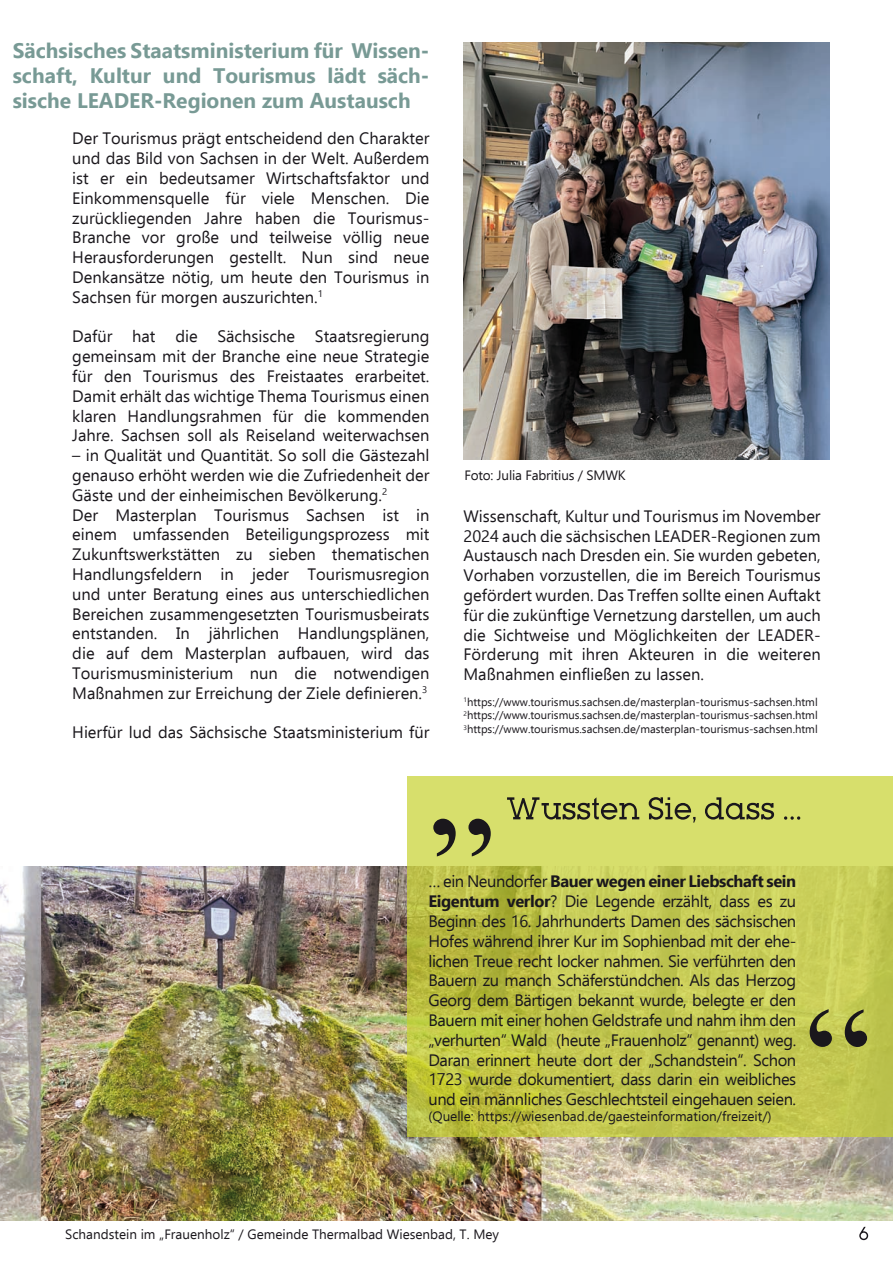
<style>
.page{position:relative;width:893px;height:1263px;background:#fff}
.page>*{position:absolute;margin:0;border:0;box-sizing:border-box;transform-origin:0 0}
.t1{font:150px "Times New Roman";color:#1a171c}
.t2{font:700 21px/25.2px "Ebrima";color:#789a95;text-align:justify}
.t3{font:16.5px/19.8px "Ebrima";color:#1a171c;text-align:justify}
.t4{font:13.5px "Ebrima";color:#1a171c}
.t5{font:11.25px "Ebrima";color:#1a171c}
.s1{font-weight:700}
</style>
<div class="page">
<img style="left:463px;top:43px;width:366px;height:417px">
<img style="left:0;top:867px;width:893px;height:353px">
<svg style="left:407px;top:776px;width:486px;height:360px;background:#c6cc55"></svg>
<svg style="left:507px;top:797px;width:293px;height:26px;background:#aaaf58"></svg>
<svg style="left:859px;top:1227px;width:9px;height:13px"></svg>
<p class="t2" style="left:13px;top:39px;width:418px">Sächsisches Staatsministerium für Wissen&shy;schaft, Kultur und Tourismus lädt säch&shy;sische LEADER-Regionen zum Austausch</p>
<p class="t3" style="left:72px;top:128px;width:359px">Der Tourismus prägt entscheidend den Charakter und das Bild von Sachsen in der Welt. Außerdem ist er ein bedeutsamer Wirtschaftsfaktor und Einkommensquelle für viele Menschen. Die zurückliegenden Jahre haben die Tourismus-Branche vor große und teilweise völlig neue Herausforderungen gestellt. Nun sind neue Denkansätze nötig, um heute den Tourismus in Sachsen für morgen auszurichten.<sup>1</sup></p>
<p class="t3" style="left:72px;top:326px;width:359px">Dafür hat die Sächsische Staatsregierung gemeinsam mit der Branche eine neue Strategie für den Tourismus des Freistaates erarbeitet.<br>Damit erhält das wichtige Thema Tourismus einen klaren Handlungsrahmen für die kommenden Jahre. Sachsen soll als Reiseland weiterwachsen</p>
<p class="t3" style="left:72px;top:445px;width:359px">– in Qualität und Quantität. So soll die Gästezahl genauso erhöht werden wie die Zufriedenheit der Gäste und der einheimischen Bevölkerung.<sup>2</sup></p>
<p class="t3" style="left:72px;top:504px;width:359px">Der Masterplan Tourismus Sachsen ist in einem umfassenden Beteiligungsprozess mit Zukunftswerkstätten zu sieben thematischen Handlungsfeldern in jeder Tourismusregion und unter Beratung eines aus unterschiedlichen Bereichen zusammengesetzten Tourismusbeirats entstanden. In jährlichen Handlungsplänen, die auf dem Masterplan aufbauen, wird das Tourismusministerium nun die notwendigen Maßnahmen zur Erreichung der Ziele definieren.<sup>3</sup></p>
<p class="t3" style="left:72px;top:722px;width:359px">Hierfür lud das Sächsische Staatsministerium für</p>
<p class="t4" style="left:464px;top:466px;width:163px">Foto: Julia Fabritius / SMWK</p>
<p class="t3" style="left:463px;top:506px;width:359px">Wissenschaft, Kultur und Tourismus im November 2024 auch die sächsischen LEADER-Regionen zum Austausch nach Dresden ein. Sie wurden gebeten, Vorhaben vorzustellen, die im Bereich Tourismus gefördert wurden. Das Treffen sollte einen Auftakt für die zukünftige Vernetzung darstellen, um auch die Sichtweise und Möglichkeiten der LEADER-Förderung mit ihren Akteuren in die weiteren Maßnahmen einfließen zu lassen.</p>
<p class="t5" style="left:463px;top:694px;width:356px"><sup>1</sup>https://www.tourismus.sachsen.de/masterplan-tourismus-sachsen.html</p>
<p class="t5" style="left:463px;top:707px;width:356px"><sup>2</sup>https://www.tourismus.sachsen.de/masterplan-tourismus-sachsen.html</p>
<p class="t5" style="left:463px;top:721px;width:356px"><sup>3</sup>https://www.tourismus.sachsen.de/masterplan-tourismus-sachsen.html</p>
<p class="t1" style="left:428px;top:677px;width:68px">„</p>
<p class="t3" style="left:428px;top:871px;width:369px">… ein Neundorfer <span class="s1">Bauer wegen einer Liebschaft sein Eigentum verlor</span>? Die Legende erzählt, dass es zu Beginn des 16. Jahrhunderts Damen des sächsischen Hofes während ihrer Kur im Sophienbad mit der ehe&shy;lichen Treue recht locker nahmen. Sie verführten den Bauern zu manch Schäferstündchen. Als das Herzog Georg dem Bärtigen bekannt wurde, belegte er den Bauern mit einer hohen Geldstrafe und nahm ihm den „verhurten“ Wald (heute „Frauenholz“ genannt) weg.<br>Daran erinnert heute dort der „Schandstein“. Schon 1723 wurde dokumentiert, dass darin ein weibliches und ein männliches Geschlechtsteil eingehauen seien.</p>
<p class="t4" style="left:428px;top:1107px;width:345px">(Quelle: https://wiesenbad.de/gaesteinformation/freizeit/)</p>
<p class="t1" style="left:805px;top:955px;width:68px">“</p>
<p class="t4" style="left:65px;top:1224px;width:435px">Schandstein im „Frauenholz“ / Gemeinde Thermalbad Wiesenbad, T. Mey</p>
</div>
